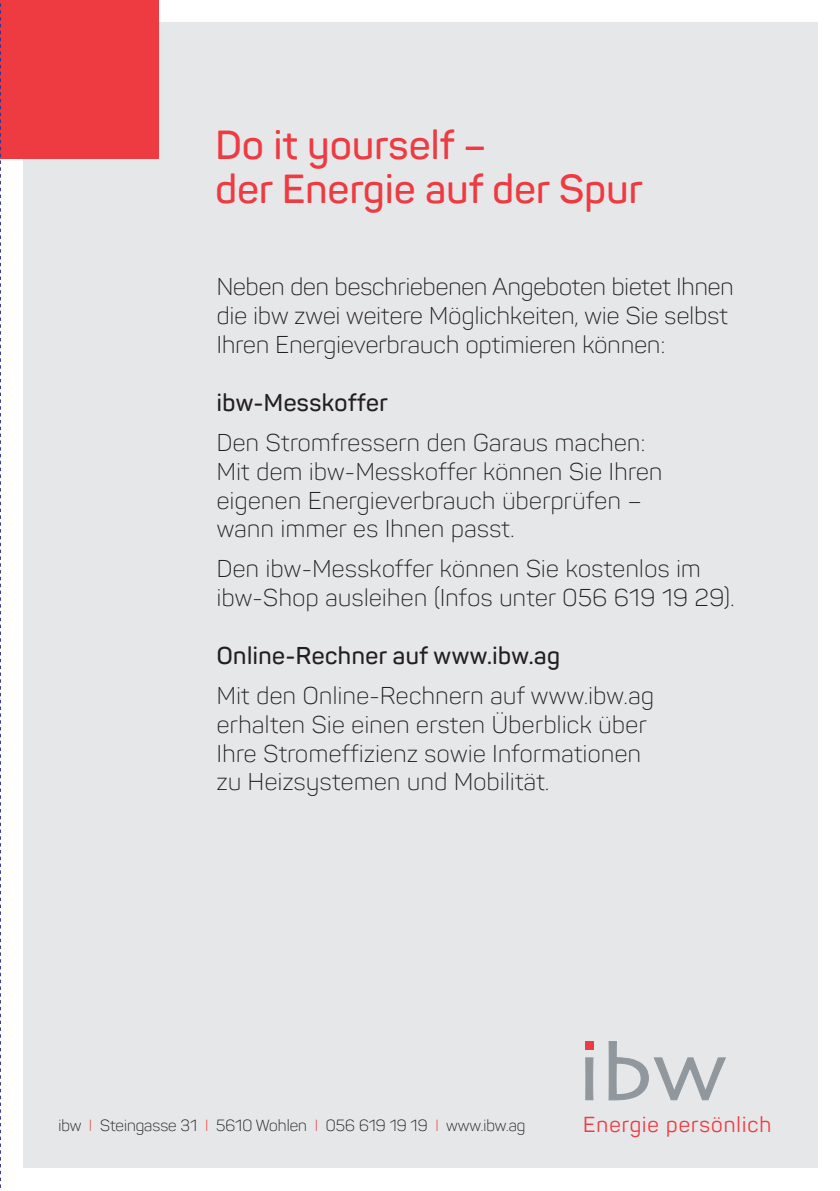
<style>
.page{position:relative;width:840px;height:1191px;background:#fff}
.page>*{position:absolute;margin:0;border:0;box-sizing:border-box;transform-origin:0 0}
.t1{font:600 40px/44px "Panton";letter-spacing:.01em;color:#ee3a41}
.t2{font:300 24px/28.8px "Panton";letter-spacing:.02em;color:#231f20}
.t3{font:600 24px "Panton";letter-spacing:.02em;color:#231f20}
.t4{font:21.4px "Panton";letter-spacing:.05em;color:#ee3a41}
.t5{font:300 16px "Panton";color:#231f20}
.s1{color:#ee3a41}
</style>
<div class="page">
<div style="left:23px;top:23px;width:793px;height:1145px;background:#e6e7e9"></div>
<div style="left:0;top:0;width:159px;height:159px;background:#ee3a41"></div>
<svg style="left:585px;top:1057px;width:8px;height:43px"></svg>
<svg style="left:608px;top:1041px;width:117px;height:59px"></svg>
<div style="left:585px;top:1041px;width:8px;height:8px;background:#ee3a41"></div>
<svg style="left:0;top:3px;width:1px;height:1185px"></svg>
<h1 class="t1" style="left:215px;top:123px;width:428px">Do it yourself –<br>der Energie auf der Spur</h1>
<p class="t2" style="left:217px;top:272px;width:518px">Neben den beschriebenen Angeboten bietet Ihnen die ibw zwei weitere Möglichkeiten, wie Sie selbst<br>Ihren Energieverbrauch optimieren können:</p>
<p class="t3" style="left:217px;top:387px;width:172px">ibw-Messkoffer</p>
<p class="t2" style="left:217px;top:428px;width:447px">Den Stromfressern den Garaus machen:<br>Mit dem ibw-Messkoffer können Sie Ihren eigenen Energieverbrauch überprüfen – wann immer es Ihnen passt.</p>
<p class="t2" style="left:217px;top:554px;width:519px">Den ibw-Messkoffer können Sie kostenlos im ibw-Shop ausleihen (Infos unter 056 619 19 29).</p>
<p class="t3" style="left:217px;top:640px;width:344px">Online-Rechner auf www.ibw.ag</p>
<p class="t2" style="left:217px;top:681px;width:438px">Mit den Online-Rechnern auf www.ibw.ag erhalten Sie einen ersten Überblick über Ihre Stromeffizienz sowie Informationen zu Heizsystemen und Mobilität.</p>
<p class="t5" style="left:58px;top:1115px;width:468px">ibw <span class="s1">I</span> Steingasse 31 <span class="s1">I</span> 5610 Wohlen <span class="s1">I</span> 056 619 19 19 <span class="s1">I</span> www.ibw.ag</p>
<p class="t4" style="left:582px;top:1111px;width:190px">Energie persönlich</p>
</div>
